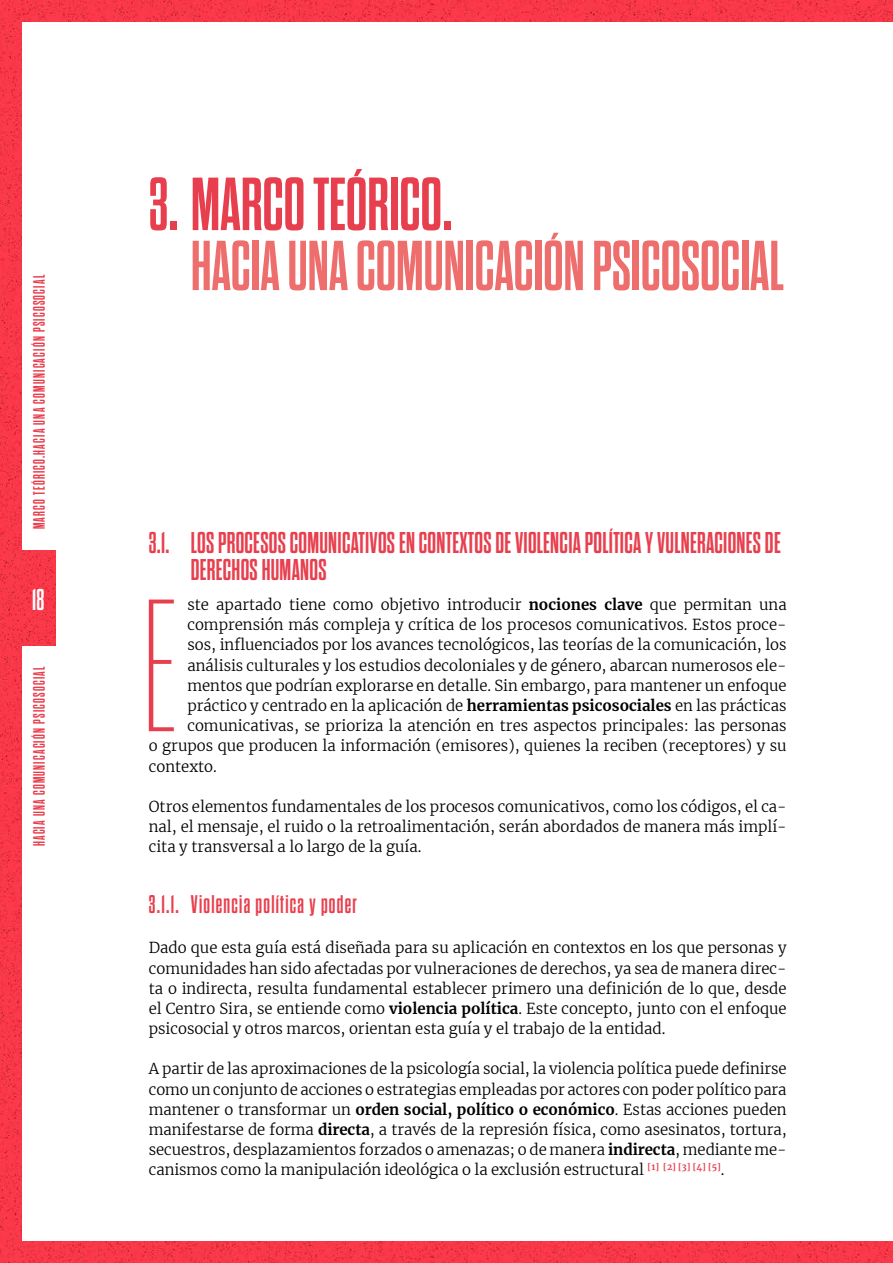
<style>
.page{position:relative;width:893px;height:1263px;background:#fff}
.page>*{position:absolute;margin:0;border:0;box-sizing:border-box;transform-origin:0 0}
.Texto_-_Capitular{font:100 188.1px "Dharma Gothic M";color:#e83f4e}
.t1{font:700 75px "Dharma Gothic M";color:#e83f4e}
.t2{font:700 70.5px "Dharma Gothic M";color:#ed6e6c}
.t3{font:700 30px/27px "Dharma Gothic M";letter-spacing:.01em;color:#e83f4e}
.t4{font:700 30px "Dharma Gothic M";color:#fff}
.t5{font:700 25.5px "Dharma Gothic M";letter-spacing:.05em;color:#e83f4e}
.t6{font:700 16.5px "Dharma Gothic M";letter-spacing:.075em;color:#e83f4e}
.Texto{font:300 15px/20.2px "Merriweather";color:#000;text-align:justify}
.Texto_-_Capitular-2{font:300 15px "Merriweather";color:#000}
.s1{font-weight:700}
</style>
<div class="page">
<img style="left:0;top:0;width:880px;height:1263px">
<img style="left:880px;top:0;width:13px;height:1263px">
<div style="left:22px;top:22px;width:871px;height:1219px;background:#fff"></div>
<img style="left:0;top:551px;width:55px;height:94px">
<p class="t6" style="left:31px;top:529px;width:255px;rotate:-90deg">Marcoteórico.Haciaunacomunicación psicosocial</p>
<h3 class="t4" style="left:32px;top:585px;width:13px">18</h3>
<p class="t6" style="left:31px;top:846px;width:181px;rotate:-90deg">HACIA UNA COMUNICACIÓN PSICOSOCIAL</p>
<p class="t1" style="left:149px;top:168px;width:305px">3. MARCO TEÓRICO.</p>
<p class="t2" style="left:191px;top:232px;width:594px">HACIA UNA COMUNICACIÓN PSICOSOCIAL</p>
<p class="t3" style="left:191px;top:530px;width:591px;text-indent:-42px">3.1. LOS PROCESOS COMUNICATIVOS EN CONTEXTOS DE VIOLENCIA POLÍTICA Y VULNERACIONES DE<br>DERECHOS HUMANOS</p>
<p class="Texto_-_Capitular" style="left:141px;top:579px;width:39px">E</p>
<p class="Texto_-_Capitular-2" style="left:187px;top:594px;width:601px">ste apartado tiene como objetivo introducir <span class="s1">nociones clave</span> que permitan una</p>
<p class="Texto_-_Capitular-2" style="left:187px;top:614px;width:601px">comprensión más compleja y crítica de los procesos comunicativos. Estos proce-</p>
<p class="Texto_-_Capitular-2" style="left:187px;top:635px;width:601px">sos, influenciados por los avances tecnológicos, las teorías de la comunicación, los</p>
<p class="Texto_-_Capitular-2" style="left:187px;top:655px;width:601px">análisis culturales y los estudios decoloniales y de género, abarcan numerosos ele-</p>
<p class="Texto_-_Capitular-2" style="left:187px;top:675px;width:601px">mentos que podrían explorarse en detalle. Sin embargo, para mantener un enfoque</p>
<p class="Texto_-_Capitular-2" style="left:187px;top:695px;width:601px">práctico y centrado en la aplicación de <span class="s1">herramientas psicosociales</span> en las prácticas</p>
<p class="Texto_-_Capitular-2" style="left:187px;top:715px;width:601px">comunicativas, se prioriza la atención en tres aspectos principales: las personas</p>
<p class="Texto_-_Capitular-2" style="left:149px;top:735px;width:639px">o grupos que producen la información (emisores), quienes la reciben (receptores) y su</p>
<p class="Texto_-_Capitular-2" style="left:149px;top:756px;width:70px">contexto.</p>
<p class="Texto" style="left:149px;top:796px;width:639px">Otros elementos fundamentales de los procesos comunicativos, como los códigos, el ca&shy;nal, el mensaje, el ruido o la retroalimentación, serán abordados de manera más implí&shy;cita y transversal a lo largo de la guía.</p>
<p class="t5" style="left:149px;top:892px;width:209px">3.1.1. Violencia política y poder</p>
<p class="Texto" style="left:149px;top:937px;width:639px">Dado que esta guía está diseñada para su aplicación en contextos en los que personas y comunidades han sido afectadas por vulneraciones de derechos, ya sea de manera direc&shy;ta o indirecta, resulta fundamental establecer primero una definición de lo que, desde el Centro Sira, se entiende como <span class="s1">violencia política</span>. Este concepto, junto con el enfoque psicosocial y otros marcos, orientan esta guía y el trabajo de la entidad.</p>
<p class="Texto" style="left:149px;top:1058px;width:639px">A partir de las aproximaciones de la psicología social, la violencia política puede definirse como un conjunto de acciones o estrategias empleadas por actores con poder político para mantener o transformar un <span class="s1">orden social, político o económico</span>. Estas acciones pueden manifestarse de forma <span class="s1">directa</span>, a través de la represión física, como asesinatos, tortura, secuestros, desplazamientos forzados o amenazas; o de manera <span class="s1">indirecta</span>, mediante me&shy;canismos como la manipulación ideológica o la exclusión estructural <sup>[1]</sup> <sup>[2]</sup> <sup>[3]</sup> <sup>[4]</sup> <sup>[5]</sup>.</p>
</div>
